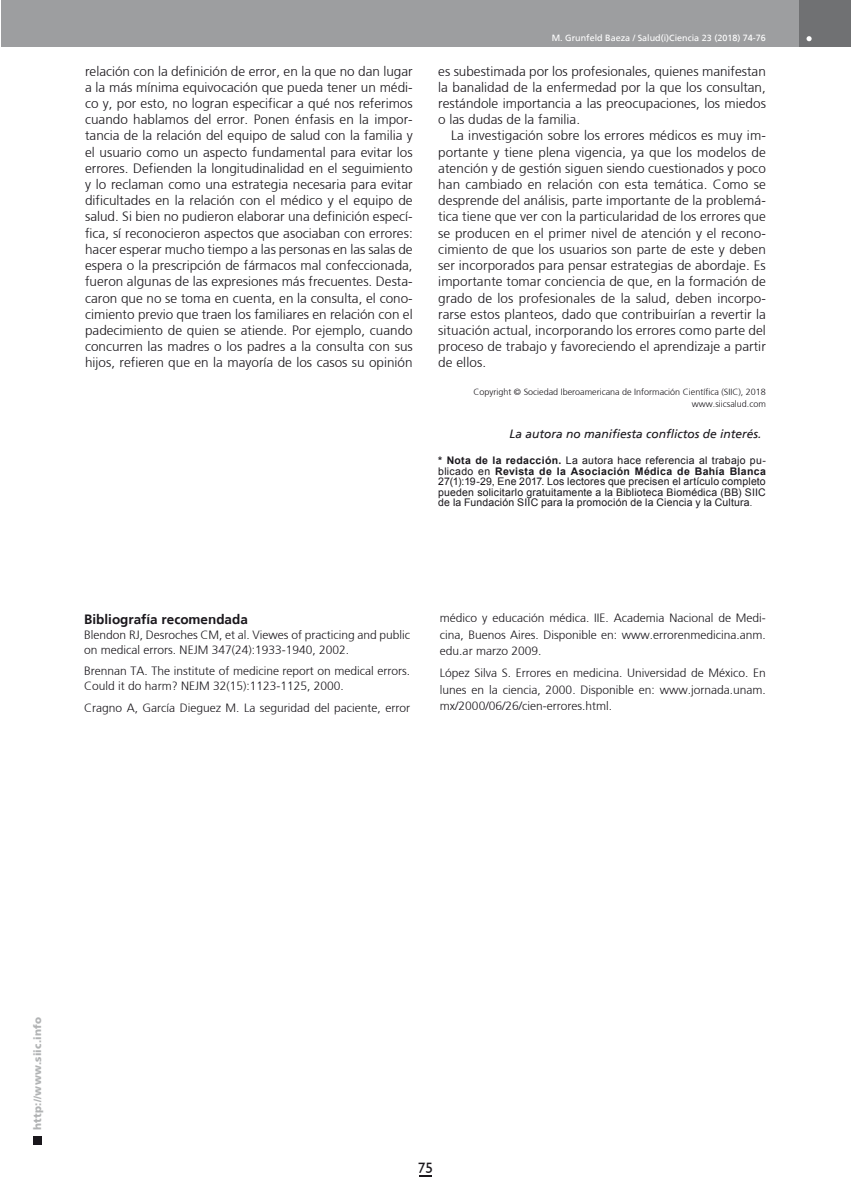
<style>
.page{position:relative;width:851px;height:1191px;background:#fff}
.page>*{position:absolute;margin:0;border:0;box-sizing:border-box;transform-origin:0 0}
.t1{font:15px "Humanist 521 BT";color:#1a171c}
.t2{font:300 13.5px/16.2px "Frutiger";color:#1a171c;text-align:justify}
.t3{font:700 13.5px "Frutiger";color:#1a171c}
.t4{font:300 12px/16.2px "Frutiger";color:#1a171c}
.t5{font:italic 12px "Frutiger";color:#1a171c}
.t6{font:10.5px/10.5px "Arial";letter-spacing:.015em;color:#1a171c;text-align:justify}
.t7{font:900 10.5px "Frutiger";letter-spacing:.015em;color:#b1b3b4}
.t8{font:300 9px/11.7px "Frutiger";color:#1a171c;text-align:right}
.t9{font:9px "Frutiger";color:#fff}
.s1{font-weight:700}
.s2{font-size:9px}
</style>
<div class="page">
<div style="left:33px;top:1135px;width:9px;height:9px;background:#1a171c"></div>
<div style="left:1px;top:0;width:811px;height:47px;background:#9d9ea0"></div>
<div style="left:799px;top:0;width:51px;height:47px;background:#707173"></div>
<svg style="left:806px;top:36px;width:5px;height:5px"></svg>
<svg style="left:419px;top:1175px;width:12px;height:1px"></svg>
<p class="t9" style="left:551px;top:33px;width:216px">M. Grunfeld Baeza / Salud(i)Ciencia 23 (2018) 74-76</p>
<p class="t2" style="left:85px;top:63px;width:329px">relación con la definición de error, en la que no dan lugar a la más mínima equivocación que pueda tener un médi&shy;co y, por esto, no logran especificar a qué nos referimos cuando hablamos del error. Ponen énfasis en la impor&shy;tancia de la relación del equipo de salud con la familia y el usuario como un aspecto fundamental para evitar los errores. Defienden la longitudinalidad en el seguimiento y lo reclaman como una estrategia necesaria para evitar dificultades en la relación con el médico y el equipo de salud. Si bien no pudieron elaborar una definición especí&shy;fica, sí reconocieron aspectos que asociaban con errores: hacer esperar mucho tiempo a las personas en las salas de espera o la prescripción de fármacos mal confeccionada, fueron algunas de las expresiones más frecuentes. Desta&shy;caron que no se toma en cuenta, en la consulta, el cono&shy;cimiento previo que traen los familiares en relación con el padecimiento de quien se atiende. Por ejemplo, cuando concurren las madres o los padres a la consulta con sus hijos, refieren que en la mayoría de los casos su opinión</p>
<p class="t2" style="left:438px;top:63px;width:329px">es subestimada por los profesionales, quienes manifestan la banalidad de la enfermedad por la que los consultan, restándole importancia a las preocupaciones, los miedos o las dudas de la familia.</p>
<p class="t2" style="left:438px;top:128px;width:329px;text-indent:13px">La investigación sobre los errores médicos es muy im&shy;portante y tiene plena vigencia, ya que los modelos de atención y de gestión siguen siendo cuestionados y poco han cambiado en relación con esta temática. Como se desprende del análisis, parte importante de la problemá&shy;tica tiene que ver con la particularidad de los errores que se producen en el primer nivel de atención y el recono&shy;cimiento de que los usuarios son parte de este y deben ser incorporados para pensar estrategias de abordaje. Es importante tomar conciencia de que, en la formación de grado de los profesionales de la salud, deben incorpo&shy;rarse estos planteos, dado que contribuirían a revertir la situación actual, incorporando los errores como parte del proceso de trabajo y favoreciendo el aprendizaje a partir de ellos.</p>
<p class="t8" style="left:473px;top:386px;width:294px">Copyright © Sociedad Iberoamericana de Información Científica (SIIC), 2018 www.siicsalud.com</p>
<p class="t5" style="left:509px;top:426px;width:254px">La autora no manifiesta conflictos de interés.</p>
<p class="t6" style="left:438px;top:455px;width:329px"><span class="s1">* Nota de la redacción.</span> La autora hace referencia al trabajo pu&shy;blicado en <span class="s1">Revista de la Asociación Médica de Bahía Blanca </span>27(1):19-29, Ene 2017. Los lectores que precisen el artículo completo pueden solicitarlo gratuitamente a la Biblioteca Biomédica (BB) SIIC de la Fundación SIIC para la promoción de la Ciencia y la Cultura<span class="s2">.</span></p>
<p class="t3" style="left:84px;top:611px;width:165px">Bibliografía recomendada</p>
<p class="t4" style="left:84px;top:627px;width:327px;line-height:15px">Blendon RJ, Desroches CM, et al. Viewes of practicing and public on medical errors. NEJM 347(24):1933-1940, 2002.</p>
<p class="t4" style="left:84px;top:663px;width:327px;line-height:15px">Brennan TA. The institute of medicine report on medical errors.<br>Could it do harm? NEJM 32(15):1123-1125, 2000.</p>
<p class="t4" style="left:84px;top:699px;width:327px">Cragno A, García Dieguez M. La seguridad del paciente, error</p>
<p class="t4" style="left:440px;top:610px;width:327px;text-align:justify">médico y educación médica. IIE. Academia Nacional de Medi&shy;cina, Buenos Aires. Disponible en: www.errorenmedicina.anm. edu.ar marzo 2009.</p>
<p class="t4" style="left:440px;top:665px;width:327px;text-align:justify">López Silva S. Errores en medicina. Universidad de México. En lunes en la ciencia, 2000. Disponible en: www.jornada.unam. mx/2000/06/26/cien-errores.html.</p>
<p class="t7" style="left:31px;top:1129px;width:114px;rotate:-90deg">http://www.siic.info</p>
<p class="t1" style="left:418px;top:1158px;width:17px">75</p>
</div>
